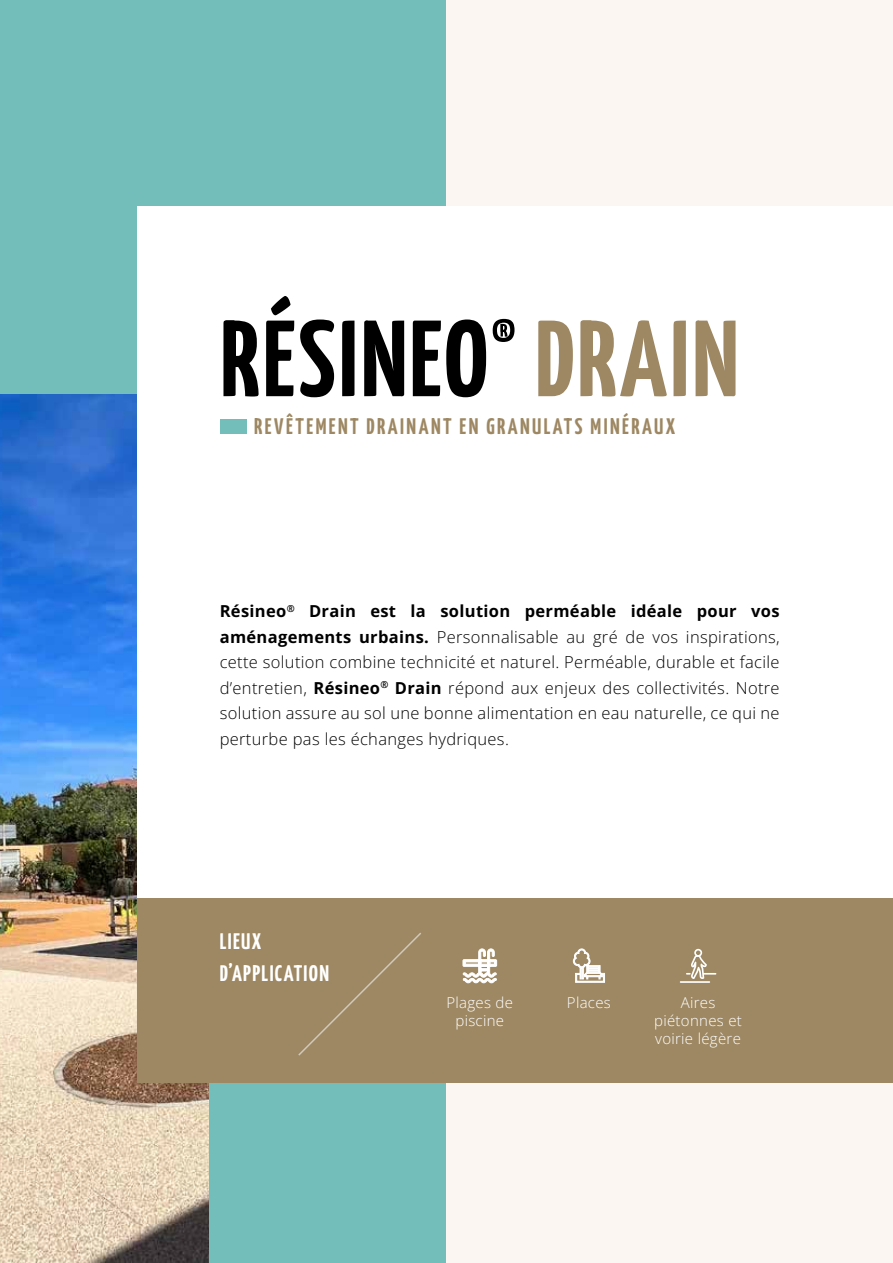
<style>
.page{position:relative;width:893px;height:1263px;background:#73bdbb}
.page>*{position:absolute;margin:0;border:0;box-sizing:border-box;transform-origin:0 0}
.t1{font:200 108px "Yanone Kaffeesatz";letter-spacing:.03em;color:#000}
.t2{font:200 22.5px "Yanone Kaffeesatz";letter-spacing:.11em;color:#9e8863}
.t3{font:200 22.5px/31.5px "Yanone Kaffeesatz";letter-spacing:.06em;color:#fff}
.t4{font:16.5px/25.5px "Open Sans";letter-spacing:.02em;color:#000;text-align:justify}
.t5{font:15px/18px "Open Sans";letter-spacing:.02em;color:#fff;text-align:center}
.s1{color:#9e8863}
</style>
<div class="page">
<div style="left:446px;top:0;width:447px;height:1263px;background:#fbf6f1"></div>
<img style="left:0;top:395px;width:208px;height:868px">
<div style="left:137px;top:206px;width:756px;height:851px;background:#fff"></div>
<div style="left:137px;top:898px;width:756px;height:184px;background:#9e8863"></div>
<svg style="left:463px;top:949px;width:34px;height:34px"></svg>
<svg style="left:573px;top:949px;width:32px;height:33px"></svg>
<svg style="left:680px;top:949px;width:36px;height:34px"></svg>
<svg style="left:298px;top:932px;width:123px;height:124px"></svg>
<div style="left:220px;top:419px;width:26px;height:15px;background:#73bdbb"></div>
<h1 class="t1" style="left:220px;top:281px;width:520px">RÉSINEO<sup>®</sup> <span class="s1">DRAIN</span></h1>
<h2 class="t2" style="left:254px;top:410px;width:422px">REVÊTEMENT DRAINANT EN GRANULATS MINÉRAUX</h2>
<p class="t4" style="left:220px;top:598px;width:561px">Résineo<sup>®</sup> Drain est la solution perméable idéale pour vos aménagements urbains. Personnalisable au gré de vos inspirations, cette solution combine technicité et naturel. Perméable, durable et facile d’entretien, Résineo<sup>®</sup> Drain répond aux enjeux des collectivités. Notre solution assure au sol une bonne alimentation en eau naturelle, ce qui ne perturbe pas les échanges hydriques.</p>
<h2 class="t3" style="left:220px;top:924px;width:111px">LIEUX<br>D’APPLICATION</h2>
<p class="t5" style="left:446px;top:993px;width:68px">Plages de piscine</p>
<p class="t5" style="left:567px;top:993px;width:45px">Places</p>
<p class="t5" style="left:654px;top:993px;width:89px">Aires piétonnes et voirie légère</p>
</div>
